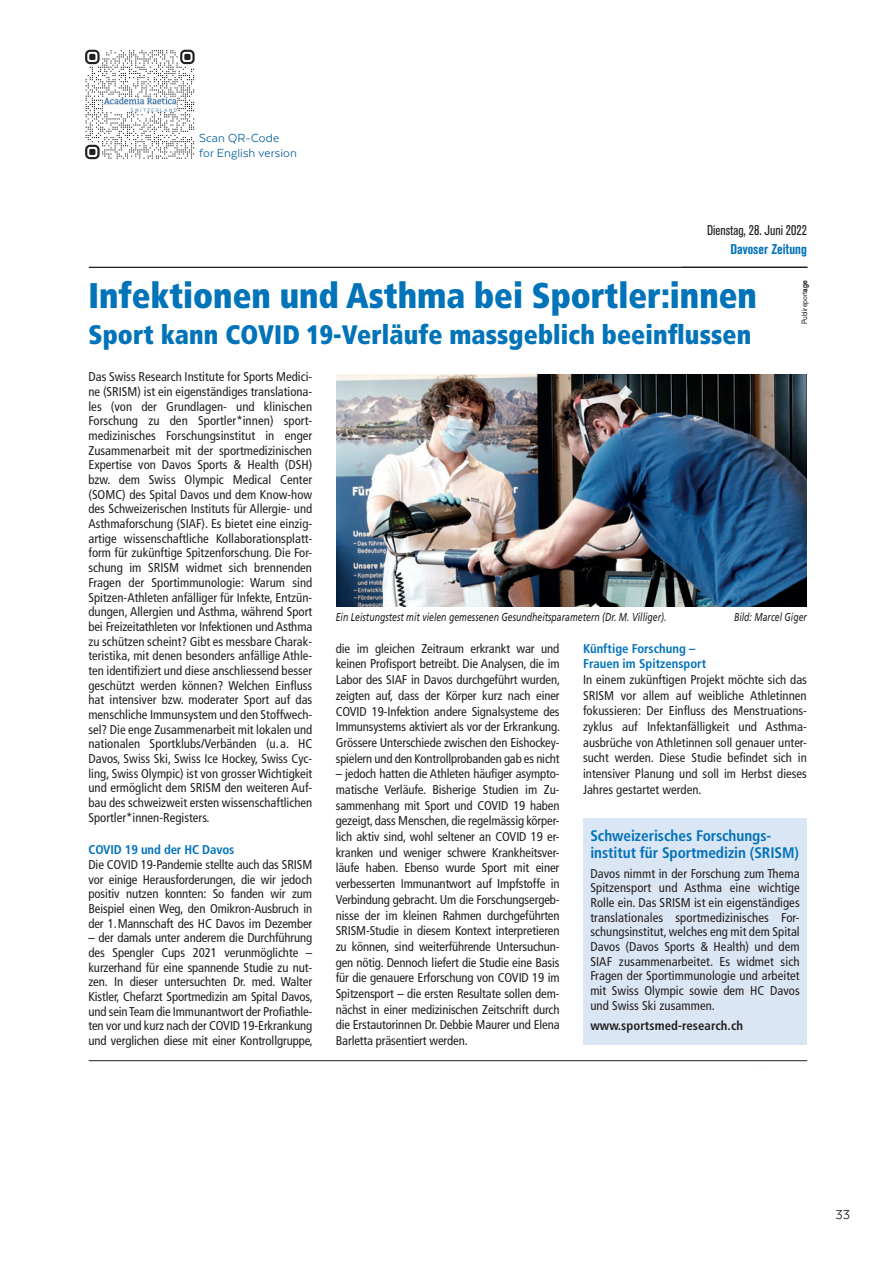
<style>
.page{position:relative;width:893px;height:1263px;background:#fff}
.page>*{position:absolute;margin:0;border:0;box-sizing:border-box;transform-origin:0 0}
.t1{font:900 condensed 35.7px "Frutiger LT Std";color:#0073b9;scale:.95 1}
.t2{font:900 condensed 26.7px "Frutiger LT Std";letter-spacing:.005em;color:#0073b9;scale:.95 1}
.t3{font:700 condensed 15.3px/16.5px "Frutiger LT Std";letter-spacing:-.005em;color:#0072bc}
.t4{font:15px "Texta";color:#231f20}
.t5{font:condensed 13.95px "Akzidenz Grotesk Pro";color:#231f20}
.t6{font:700 condensed 13.95px "Akzidenz Grotesk Pro";color:#0072bc}
.t7{font:13.5px/15px "Texta";letter-spacing:.005em;color:#005c98}
.t8{font:condensed 12.75px/14.7px "Frutiger LT Std";letter-spacing:-.01em;color:#231f20;text-align:justify}
.t9{font:700 condensed 12.75px/15.6px "Frutiger LT Std";color:#0072bc}
.t10{font:700 condensed 12.75px "Frutiger LT Std";letter-spacing:.005em;color:#231f20}
.t11{font:italic 11.4px "Frutiger LT Std";color:#231f20;scale:.76 1}
.t12{font:7.65px "Akzidenz Grotesk Pro";color:#231f20;scale:.91 1}
</style>
<div class="page">
<hr style="left:89px;top:267px;width:718px;height:1px;background:#231f20">
<img style="left:336px;top:375px;width:471px;height:231px">
<div style="left:583px;top:819px;width:224px;height:226px;background:#dbe6f4"></div>
<hr style="left:89px;top:1060px;width:718px;height:1px;background:#231f20">
<svg style="left:85px;top:50px;width:110px;height:109px"></svg>
<img style="left:104px;top:97px;width:72px;height:15px">
<p class="t7" style="left:199px;top:131px;width:99px">Scan QR-Code for English version</p>
<p class="t5" style="left:707px;top:221px;width:101px">Dienstag, 28. Juni 2022</p>
<p class="t6" style="left:730px;top:240px;width:78px">Davoser Zeitung</p>
<h1 class="t1" style="left:88px;top:273px;width:705px">Infektionen und Asthma bei Sportler:innen</h1>
<h2 class="t2" style="left:88px;top:319px;width:699px">Sport kann COVID 19-Verläufe massgeblich beeinflussen</h2>
<p class="t12" style="left:800px;top:324px;width:49px;rotate:-90deg">Publireportage</p>
<p class="t8" style="left:88px;top:370px;width:225px">Das Swiss Research Institute for Sports Medici&shy;ne (SRISM) ist ein eigenständiges translationa&shy;les (von der Grundlagen- und klinischen Forschung zu den Sportler*innen) sport&shy;medizinisches Forschungsinstitut in enger Zusammenarbeit mit der sportmedizinischen Expertise von Davos Sports &amp; Health (DSH) bzw. dem Swiss Olympic Medical Center (SOMC) des Spital Davos und dem Know-how des Schweizerischen Instituts für Allergie- und Asthmaforschung (SIAF). Es bietet eine einzig&shy;artige wissenschaftliche Kollaborationsplatt&shy;form für zukünftige Spitzenforschung. Die For&shy;schung im SRISM widmet sich brennenden Fragen der Sportimmunologie: Warum sind Spitzen-Athleten anfälliger für Infekte, Entzün&shy;dungen, Allergien und Asthma, während Sport bei Freizeitathleten vor Infektionen und Asthma zu schützen scheint? Gibt es messbare Charak&shy;teristika, mit denen besonders anfällige Athle&shy;ten identifiziert und diese anschliessend besser geschützt werden können? Welchen Einfluss hat intensiver bzw. moderater Sport auf das menschliche Immunsystem und den Stoffwech&shy;sel? Die enge Zusammenarbeit mit lokalen und nationalen Sportklubs/Verbänden (u.a. HC Davos, Swiss Ski, Swiss Ice Hockey, Swiss Cyc&shy;ling, Swiss Olympic) ist von grosser Wichtigkeit und ermöglicht dem SRISM den weiteren Auf&shy;bau des schweizweit ersten wissenschaftlichen Sportler*innen-Registers.</p>
<p class="t9" style="left:88px;top:842px;width:147px">COVID 19 und der HC Davos</p>
<p class="t8" style="left:88px;top:857px;width:225px">Die COVID 19-Pandemie stellte auch das SRISM vor einige Herausforderungen, die wir jedoch positiv nutzen konnten: So fanden wir zum Beispiel einen Weg, den Omikron-Ausbruch in der 1.Mannschaft des HC Davos im Dezember</p>
<p class="t8" style="left:88px;top:931px;width:226px">– der damals unter anderem die Durchführung des Spengler Cups 2021 verunmöglichte – kurzerhand für eine spannende Studie zu nut&shy;zen. In dieser untersuchten Dr. med. Walter Kistler, Chefarzt Sportmedizin am Spital Davos, und sein Team die Immunantwort der Profiathle&shy;ten vor und kurz nach der COVID 19-Erkrankung und verglichen diese mit einer Kontrollgruppe,</p>
<p class="t11" style="left:336px;top:610px;width:437px">Ein Leistungstest mit vielen gemessenen Gesundheitsparametern (Dr. M. Villiger).</p>
<p class="t11" style="left:734px;top:610px;width:97px">Bild: Marcel Giger</p>
<p class="t8" style="left:336px;top:640px;width:226px;line-height:15.8px">die im gleichen Zeitraum erkrankt war und keinen Profisport betreibt. Die Analysen, die im Labor des SIAF in Davos durchgeführt wurden, zeigten auf, dass der Körper kurz nach einer COVID 19-Infektion andere Signalsysteme des Immunsystems aktiviert als vor der Erkrankung.<br>Grössere Unterschiede zwischen den Eishockey&shy;spielern und den Kontrollprobanden gab es nicht</p>
<p class="t8" style="left:336px;top:766px;width:225px;line-height:15.8px">– jedoch hatten die Athleten häufiger asympto&shy;matische Verläufe. Bisherige Studien im Zu&shy;sammenhang mit Sport und COVID 19 haben gezeigt, dass Menschen, die regelmässig körper&shy;lich aktiv sind, wohl seltener an COVID 19 er&shy;kranken und weniger schwere Krankheitsver&shy;läufe haben. Ebenso wurde Sport mit einer verbesserten Immunantwort auf Impfstoffe in Verbindung gebracht. Um die Forschungsergeb&shy;nisse der im kleinen Rahmen durchgeführten SRISM-Studie in diesem Kontext interpretieren zu können, sind weiterführende Untersuchun&shy;gen nötig. Dennoch liefert die Studie eine Basis für die genauere Erforschung von COVID 19 im Spitzensport – die ersten Resultate sollen dem&shy;nächst in einer medizinischen Zeitschrift durch die Erstautorinnen Dr. Debbie Maurer und Elena Barletta präsentiert werden.</p>
<p class="t9" style="left:583px;top:641px;width:125px">Künftige Forschung –<br>Frauen im Spitzensport</p>
<p class="t8" style="left:583px;top:672px;width:225px;line-height:15.6px">In einem zukünftigen Projekt möchte sich das SRISM vor allem auf weibliche Athletinnen fokussieren: Der Einfluss des Menstruations&shy;zyklus auf Infektanfälligkeit und Asthma&shy;ausbrüche von Athletinnen soll genauer unter&shy;sucht werden. Diese Studie befindet sich in intensiver Planung und soll im Herbst dieses Jahres gestartet werden.</p>
<p class="t3" style="left:590px;top:828px;width:210px">Schweizerisches Forschungs&shy;institut für Sportmedizin (SRISM)</p>
<p class="t8" style="left:590px;top:866px;width:211px">Davos nimmt in der Forschung zum Thema Spitzensport und Asthma eine wichtige Rolle ein. Das SRISM ist ein eigenständiges translationales sportmedizinisches For&shy;schungsinstitut, welches eng mit dem Spital Davos (Davos Sports &amp; Health) und dem SIAF zusammenarbeitet. Es widmet sich Fragen der Sportimmunologie und arbeitet mit Swiss Olympic sowie dem HC Davos und Swiss Ski zusammen.</p>
<p class="t10" style="left:590px;top:1018px;width:154px">www.sportsmed-research.ch</p>
<p class="t4" style="left:836px;top:1206px;width:16px">33</p>
</div>
